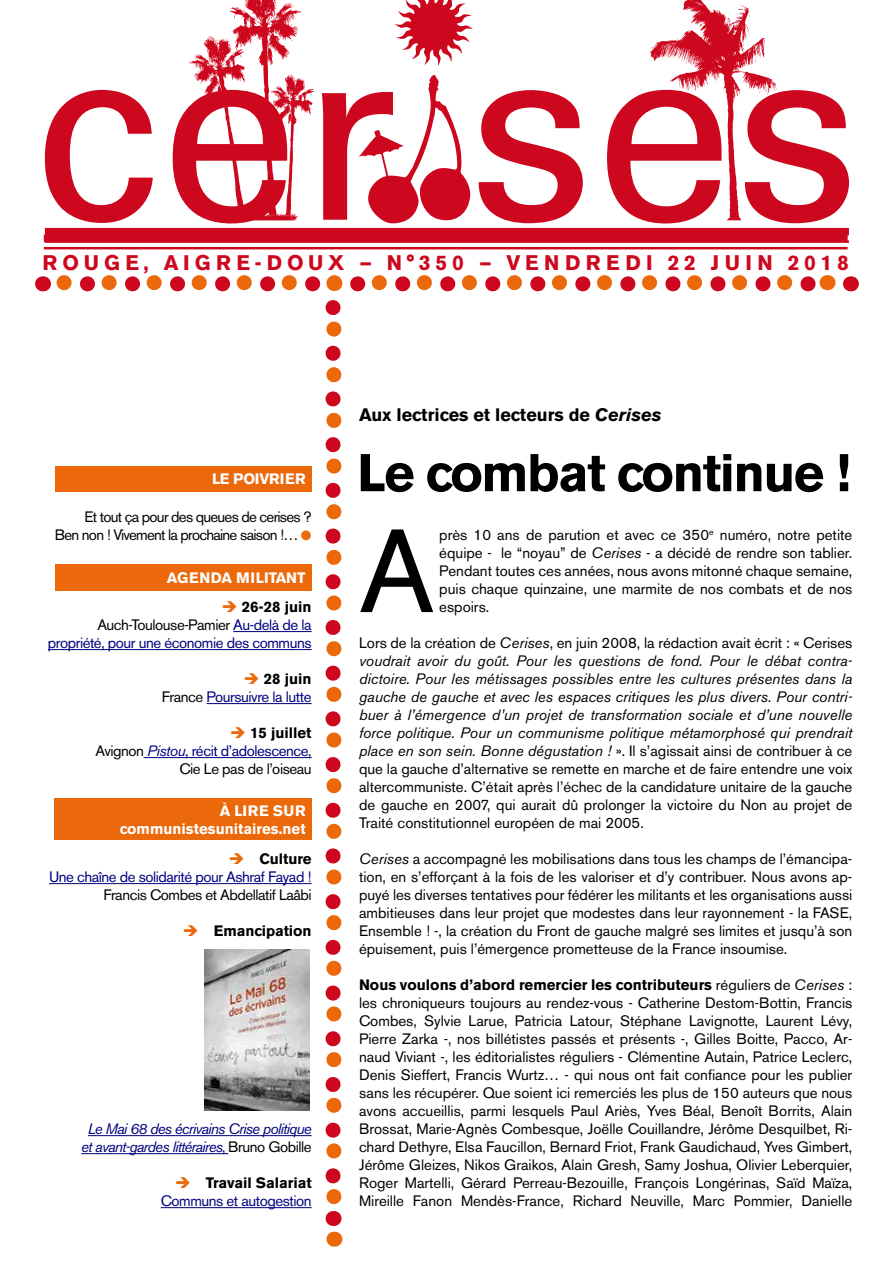
<style>
.page{position:relative;width:893px;height:1263px;background:#fff}
.page>*{position:absolute;margin:0;border:0;box-sizing:border-box;transform-origin:0 0}
.t1{font:117px "Akzidenz Grotesk BE";color:#000}
.t2{font:700 52.5px "Akzidenz Grotesk BE";letter-spacing:-.03em;color:#000}
.t3{font:700 21px "Akzidenz Grotesk BE";letter-spacing:.24em;color:#cd071e}
.t4{font:700 18px "Akzidenz Grotesk BE";color:#000}
.t5{font:15px/18px "Akzidenz Grotesk BE";color:#000;text-align:justify}
.t6{font:italic 15px/18px "Akzidenz Grotesk BE";color:#000;text-align:justify}
.t7{font:15px/18px "Akzidenz Grotesk BE";letter-spacing:-.03em;color:#000080;text-align:right}
.t8{font:15px/18px "Akzidenz Grotesk BE";letter-spacing:-.03em;color:#000;text-align:right}
.t9{font:italic 15px/18px "Akzidenz Grotesk BE";letter-spacing:-.05em;color:#000080;text-align:center}
.t10{font:15px/18px "Akzidenz Grotesk BE";letter-spacing:-.05em;color:#000;text-align:right}
.t11{font:700 15px/18px "Akzidenz Grotesk BE";color:#fff;text-align:right}
.t12{font:700 15px "Akzidenz Grotesk BE";letter-spacing:-.005em;color:#000}
.s1{color:#eb690b}
.s2{font-weight:700;color:#000}
.s3{color:#000}
.s4{font-weight:700}
.s5{font-style:italic;color:#000080}
.s6{color:#000080}
.s7{font-style:normal}
.s8{font-style:normal;color:#000}
.s9{font-style:italic}
</style>
<div class="page">
<svg style="left:326px;top:307px;width:15px;height:919px"></svg>
<svg style="left:334px;top:1232px;width:1px;height:15px"></svg>
<svg style="left:43px;top:276px;width:1px;height:15px"></svg>
<svg style="left:850px;top:276px;width:1px;height:15px"></svg>
<svg style="left:64px;top:275px;width:764px;height:16px"></svg>
<hr style="left:233px;top:631px;width:79px;height:1px;background:#000080">
<hr style="left:48px;top:649px;width:264px;height:1px;background:#000080">
<hr style="left:207px;top:703px;width:105px;height:1px;background:#000080">
<hr style="left:144px;top:757px;width:168px;height:1px;background:#000080">
<hr style="left:49px;top:883px;width:263px;height:1px;background:#000080">
<hr style="left:88px;top:1135px;width:224px;height:1px;background:#000080">
<hr style="left:81px;top:1153px;width:147px;height:1px;background:#000080">
<hr style="left:161px;top:1207px;width:151px;height:1px;background:#000080">
<div style="left:55px;top:466px;width:257px;height:26px;background:#eb690b"></div>
<div style="left:55px;top:564px;width:257px;height:27px;background:#eb690b"></div>
<div style="left:54px;top:798px;width:258px;height:42px;background:#eb690b"></div>
<div style="left:44px;top:235px;width:804px;height:7px;background:#cd071e"></div>
<hr style="left:44px;top:247px;width:804px;height:2px;background:#cd071e">
<img style="left:205px;top:950px;width:105px;height:161px">
<div style="left:45px;top:228px;width:804px;height:7px;background:#cd071e"></div>
<hr style="left:45px;top:240px;width:804px;height:3px;background:#cd071e">
<svg style="left:45px;top:90px;width:108px;height:133px"></svg>
<svg style="left:478px;top:90px;width:105px;height:133px"></svg>
<svg style="left:322px;top:75px;width:149px;height:148px"></svg>
<svg style="left:607px;top:0;width:242px;height:223px"></svg>
<svg style="left:173px;top:0;width:141px;height:223px"></svg>
<svg style="left:395px;top:0;width:78px;height:66px"></svg>
<h3 class="t3" style="left:43px;top:251px;width:808px">ROUGE, AIGRE-DOUX — N°350 — VENDREDI 22 JUIN 2018</h3>
<p class="t11" style="left:212px;top:470px;width:95px">LE POIVRIER</p>
<p class="t10" style="left:55px;top:508px;width:258px">Et tout ça pour des queues de cerises ?<br>Ben non ! Vivement la prochaine saison !… <span class="s1">●</span></p>
<p class="t11" style="left:167px;top:569px;width:140px">AGENDA MILITANT</p>
<p class="t7" style="left:48px;top:598px;width:265px"><span class="s1">➔</span> <span class="s2">26-28 juin<br></span><span class="s3">Auch-Toulouse-Pamier</span> Au-delà de la propriété, pour une économie des communs</p>
<p class="t7" style="left:162px;top:670px;width:151px"><span class="s1">➔</span> <span class="s2">28 juin<br></span><span class="s3">France</span> Poursuivre la lutte</p>
<p class="t8" style="left:95px;top:724px;width:218px"><span class="s1">➔</span> <span class="s4">15 juillet<br></span>Avignon <span class="s5">Pistou</span><span class="s6">, récit d’adolescence,<br></span>Cie Le pas de l’oiseau</p>
<p class="t11" style="left:120px;top:801px;width:187px">À LIRE SUR communistesunitaires.net</p>
<p class="t7" style="left:49px;top:850px;width:264px"><span class="s1">➔</span> <span class="s2">Culture<br></span>Une chaîne de solidarité pour Ashraf Fayad !</p>
<p class="t8" style="left:103px;top:886px;width:210px">Francis Combes et Abdellatif Laâbi</p>
<p class="t12" style="left:183px;top:922px;width:130px"><span class="s1">➔</span> Emancipation</p>
<p class="t9" style="left:81px;top:1120px;width:232px">Le Mai 68 des écrivains Crise politique et avant-gardes littéraires<span class="s7">,</span> <span class="s8">Bruno Gobille</span></p>
<p class="t7" style="left:161px;top:1174px;width:152px"><span class="s1">➔</span> <span class="s2">Travail Salariat<br></span>Communs et autogestion</p>
<p class="t4" style="left:359px;top:404px;width:304px">Aux lectrices et lecteurs de <span class="s9">Cerises</span></p>
<h2 class="t2" style="left:357px;top:442px;width:495px">Le combat continue !</h2>
<h1 class="t1" style="left:359px;top:502px;width:77px">A</h1>
<p class="t5" style="left:439px;top:526px;width:415px">près 10 ans de parution et avec ce 350<sup>e</sup> numéro, notre petite équipe - le “noyau” de <span class="s9">Cerises</span> - a décidé de rendre son tablier.<br>Pendant toutes ces années, nous avons mitonné chaque semaine, puis chaque quinzaine, une marmite de nos combats et de nos espoirs.</p>
<p class="t6" style="left:359px;top:634px;width:495px"><span class="s7">Lors de la création de</span> Cerises<span class="s7">, en juin 2008, la rédaction avait écrit : « Cerises </span>voudrait avoir du goût. Pour les questions de fond. Pour le débat contra&shy;dictoire. Pour les métissages possibles entre les cultures présentes dans la gauche de gauche et avec les espaces critiques les plus divers. Pour contri&shy;buer à l’émergence d’un projet de transformation sociale et d’une nouvelle force politique. Pour un communisme politique métamorphosé qui prendrait place en son sein. Bonne dégustation ! <span class="s7">». Il s’agissait ainsi de contribuer à ce que la gauche d’alternative se remette en marche et de faire entendre une voix altercommuniste. C’était après l’échec de la candidature unitaire de la gauche de gauche en 2007, qui aurait dû prolonger la victoire du Non au projet de Traité constitutionnel européen de mai 2005.</span></p>
<p class="t5" style="left:359px;top:850px;width:495px"><span class="s9">Cerises</span> a accompagné les mobilisations dans tous les champs de l’émancipa&shy;tion, en s’efforçant à la fois de les valoriser et d’y contribuer. Nous avons ap&shy;puyé les diverses tentatives pour fédérer les militants et les organisations aussi ambitieuses dans leur projet que modestes dans leur rayonnement - la FASE, Ensemble ! -, la création du Front de gauche malgré ses limites et jusqu’à son épuisement, puis l’émergence prometteuse de la France insoumise.</p>
<p class="t5" style="left:359px;top:976px;width:495px"><span class="s4">Nous voulons d’abord remercier les contributeurs</span> réguliers de <span class="s9">Cerises</span> : les chroniqueurs toujours au rendez-vous - Catherine Destom-Bottin, Francis Combes, Sylvie Larue, Patricia Latour, Stéphane Lavignotte, Laurent Lévy, Pierre Zarka -, nos billétistes passés et présents -, Gilles Boitte, Pacco, Ar&shy;naud Viviant -, les éditorialistes réguliers - Clémentine Autain, Patrice Leclerc, Denis Sieffert, Francis Wurtz… - qui nous ont fait confiance pour les publier sans les récupérer. Que soient ici remerciés les plus de 150 auteurs que nous avons accueillis, parmi lesquels Paul Ariès, Yves Béal, Benoît Borrits, Alain Brossat, Marie-Agnès Combesque, Joëlle Couillandre, Jérôme Desquilbet, Ri&shy;chard Dethyre, Elsa Faucillon, Bernard Friot, Frank Gaudichaud, Yves Gimbert, Jérôme Gleizes, Nikos Graikos, Alain Gresh, Samy Joshua, Olivier Leberquier, Roger Martelli, Gérard Perreau-Bezouille, François Longérinas, Saïd Maïza, Mireille Fanon Mendès-France, Richard Neuville, Marc Pommier, Danielle</p>
</div>
